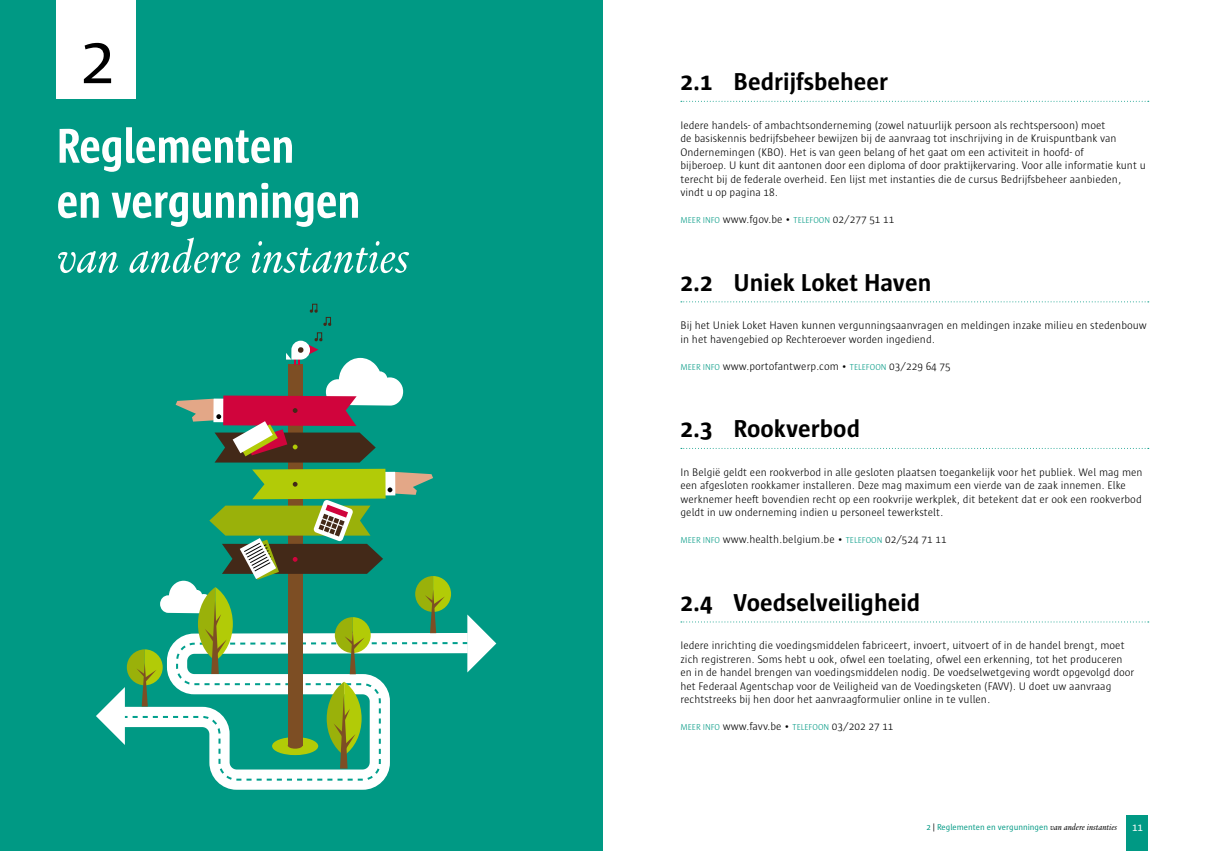
<style>
.page{position:relative;width:1205px;height:851px;background:#fff}
.page>*{position:absolute;margin:0;border:0;box-sizing:border-box;transform-origin:0 0}
.t1{font:70px "Sun";color:#000}
.t2{font:700 50px/55px "Sun Cd";color:#fff}
.t3{font:italic 50px "DTL Vanden Keere D";color:#fff}
.t4{font:700 25px "Sun";color:#000}
.t5{font:300 11.25px/13.5px "Sun";color:#000}
.t6{font:11.25px "Sun";color:#fff}
.t7{font:8.75px "Sun";color:#009984}
.s1{font-size:8.75px;color:#009984}
.s2{color:#000}
.s3{font-family:"DTL Vanden Keere D";font-style:italic;font-size:9.5px;color:#000}
</style>
<div class="page">
<div style="left:1126px;top:815px;width:22px;height:35px;background:#009984"></div>
<div style="left:0;top:0;width:602px;height:850px;background:#009984"></div>
<div style="left:57px;top:0;width:79px;height:99px;background:#fff"></div>
<svg style="left:217px;top:633px;width:250px;height:157px"></svg>
<svg style="left:210px;top:641px;width:258px;height:140px"></svg>
<svg style="left:467px;top:614px;width:29px;height:58px"></svg>
<svg style="left:176px;top:303px;width:227px;height:159px"></svg>
<svg style="left:96px;top:468px;width:355px;height:300px"></svg>
<svg style="left:681px;top:101px;width:468px;height:1px"></svg>
<svg style="left:681px;top:301px;width:468px;height:1px"></svg>
<svg style="left:681px;top:448px;width:468px;height:1px"></svg>
<svg style="left:681px;top:621px;width:468px;height:1px"></svg>
<h1 class="t1" style="left:80px;top:22px;width:37px">2</h1>
<h2 class="t2" style="left:57px;top:119px;width:305px">Reglementen<br>en vergunningen</h2>
<h2 class="t3" style="left:57px;top:225px;width:353px">van andere instanties</h2>
<h3 class="t4" style="left:680px;top:68px;width:209px">2.1 Bedrijfsbeheer</h3>
<p class="t5" style="left:680px;top:118px;width:467px">Iedere handels- of ambachtsonderneming (zowel natuurlijk persoon als rechtspersoon) moet<br>de basiskennis bedrijfsbeheer bewijzen bij de aanvraag tot inschrijving in de Kruispuntbank van Ondernemingen (KBO). Het is van geen belang of het gaat om een activiteit in hoofd- of<br>bijberoep. U kunt dit aantonen door een diploma of door praktijkervaring. Voor alle informatie kunt u terecht bij de federale overheid. Een lijst met instanties die de cursus Bedrijfsbeheer aanbieden, vindt u op pagina 18.</p>
<p class="t5" style="left:680px;top:213px;width:216px"><span class="s1">MEER INFO</span> www.fgov.be • <span class="s1">TELEFOON</span> 02/277 51 11</p>
<h3 class="t4" style="left:680px;top:268px;width:252px">2.2 Uniek Loket Haven</h3>
<p class="t5" style="left:680px;top:318px;width:468px">Bij het Uniek Loket Haven kunnen vergunningsaanvragen en meldingen inzake milieu en stedenbouw in het havengebied op Rechteroever worden ingediend.</p>
<p class="t5" style="left:680px;top:359px;width:272px"><span class="s1">MEER INFO</span> www.portofantwerp.com • <span class="s1">TELEFOON</span> 03/229 64 75</p>
<h3 class="t4" style="left:680px;top:415px;width:181px">2.3 Rookverbod</h3>
<p class="t5" style="left:680px;top:465px;width:464px">In België geldt een rookverbod in alle gesloten plaatsen toegankelijk voor het publiek. Wel mag men een afgesloten rookkamer installeren. Deze mag maximum een vierde van de zaak innemen. Elke werknemer heeft bovendien recht op een rookvrije werkplek, dit betekent dat er ook een rookverbod geldt in uw onderneming indien u personeel tewerkstelt.</p>
<p class="t5" style="left:680px;top:532px;width:268px"><span class="s1">MEER INFO</span> www.health.belgium.be • <span class="s1">TELEFOON</span> 02/524 71 11</p>
<h3 class="t4" style="left:680px;top:588px;width:241px">2.4 Voedselveiligheid</h3>
<p class="t5" style="left:680px;top:638px;width:455px">Iedere inrichting die voedingsmiddelen fabriceert, invoert, uitvoert of in de handel brengt, moet zich registreren. Soms hebt u ook, ofwel een toelating, ofwel een erkenning, tot het produceren en in de handel brengen van voedingsmiddelen nodig. De voedselwetgeving wordt opgevolgd door het Federaal Agentschap voor de Veiligheid van de Voedingsketen (FAVV). U doet uw aanvraag rechtstreeks bij hen door het aanvraagformulier online in te vullen.</p>
<p class="t5" style="left:680px;top:719px;width:215px"><span class="s1">MEER INFO</span> www.favv.be • <span class="s1">TELEFOON</span> 03/202 27 11</p>
<p class="t7" style="left:926px;top:822px;width:192px">2 <span class="s2">|</span> Reglementen en vergunningen <span class="s3">van andere instanties</span></p>
<p class="t6" style="left:1132px;top:820px;width:13px">11</p>
</div>
